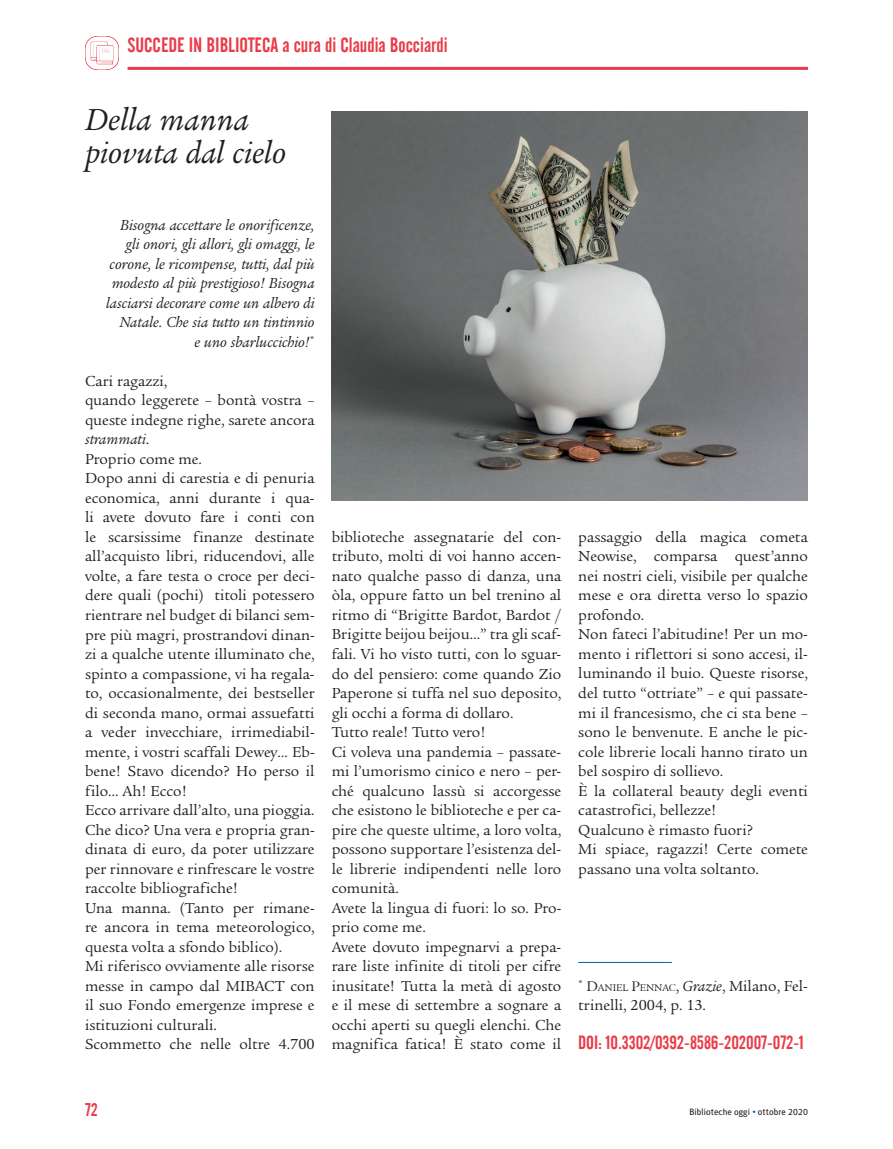
<style>
.page{position:relative;width:893px;height:1149px;background:#fff}
.page>*{position:absolute;margin:0;border:0;box-sizing:border-box;transform-origin:0 0}
.t1{font:italic 33px/33px "Legacy Ser ITC";color:#231f20}
.t2{font:20.25px "Alternate Gothic No 2 BT";color:#e93b48}
.t3{font:18.75px "Alternate Gothic No 2 BT";letter-spacing:-.005em;color:#e93b48}
.t4{font:18px "Alternate Gothic No 2 BT";color:#e93b48}
.t5{font:15.75px/19.5px "Legacy Ser ITC";color:#231f20}
.t6{font:italic 15.75px/19.5px "Legacy Ser ITC";color:#231f20;text-align:right}
.t7{font:9px "Alber";color:#231f20}
.s1{font-style:italic}
.s2{font-family:"Legacy Serif SCITCTT Book";font-size:15px}
.s3{font-family:"Legacy Serif SCITCTT Book";font-size:10.5px}
.s4{color:#0161ab}
</style>
<div class="page">
<hr style="left:128px;top:67px;width:680px;height:3px;background:#e93b48">
<img style="left:85px;top:37px;width:33px;height:33px">
<hr style="left:578px;top:961px;width:94px;height:1px;background:#0161ab">
<img style="left:332px;top:112px;width:476px;height:388px">
<p class="t2" style="left:128px;top:34px;width:322px">SUCCEDE IN BIBLIOTECA a cura di Claudia Bocciardi</p>
<h1 class="t1" style="left:85px;top:103px;width:203px">Della manna piovuta dal cielo</h1>
<p class="t6" style="left:106px;top:215px;width:210px">Bisogna accettare le onorificenze, gli onori, gli allori, gli omaggi, le corone, le ricompense, tutti, dal più modesto al più prestigioso! Bisogna lasciarsi decorare come un albero di Natale. Che sia tutto un tintinnio<br>e uno sbarluccichio!<sup>*</sup></p>
<p class="t5" style="left:85px;top:371px;width:231px">Cari ragazzi,<br>quando leggerete – bontà vostra – queste indegne righe, sarete ancora <span class="s1">strammati</span>.<br>Proprio come me.<br>Dopo anni di carestia e di penuria economica, anni durante i qua&shy;li avete dovuto fare i conti con le scarsissime finanze destinate all’acquisto libri, riducendovi, alle volte, a fare testa o croce per deci&shy;dere quali (pochi) titoli potessero rientrare nel budget di bilanci sem&shy;pre più magri, prostrandovi dinan&shy;zi a qualche utente illuminato che, spinto a compassione, vi ha regala&shy;to, occasionalmente, dei bestseller di seconda mano, ormai assuefatti a veder invecchiare, irrimediabil&shy;mente, i vostri scaffali Dewey… Eb&shy;bene! Stavo dicendo? Ho perso il filo… Ah! Ecco!<br>Ecco arrivare dall’alto, una pioggia.<br>Che dico? Una vera e propria gran&shy;dinata di euro, da poter utilizzare per rinnovare e rinfrescare le vostre raccolte bibliografiche!<br>Una manna. (Tanto per rimane&shy;re ancora in tema meteorologico, questa volta a sfondo biblico).<br>Mi riferisco ovviamente alle risorse messe in campo dal MIBACT con il suo Fondo emergenze imprese e istituzioni culturali.<br>Scommetto che nelle oltre 4.700</p>
<p class="t5" style="left:332px;top:527px;width:231px">biblioteche assegnatarie del con&shy;tributo, molti di voi hanno accen&shy;nato qualche passo di danza, una òla, oppure fatto un bel trenino al ritmo di “Brigitte Bardot, Bardot /<br>Brigitte beijou beijou…” tra gli scaf&shy;fali. Vi ho visto tutti, con lo sguar&shy;do del pensiero: come quando Zio<br>Paperone si tuffa nel suo deposito, gli occhi a forma di dollaro.<br>Tutto reale! Tutto vero!<br>Ci voleva una pandemia – passate&shy;mi l’umorismo cinico e nero – per&shy;ché qualcuno lassù si accorgesse che esistono le biblioteche e per ca&shy;pire che queste ultime, a loro volta, possono supportare l’esistenza del&shy;le librerie indipendenti nelle loro comunità.<br>Avete la lingua di fuori: lo so. Pro&shy;prio come me.<br>Avete dovuto impegnarvi a prepa&shy;rare liste infinite di titoli per cifre inusitate! Tutta la metà di agosto e il mese di settembre a sognare a occhi aperti su quegli elenchi. Che magnifica fatica! È stato come il</p>
<p class="t5" style="left:578px;top:527px;width:231px">passaggio della magica cometa<br>Neowise, comparsa quest’anno nei nostri cieli, visibile per qualche mese e ora diretta verso lo spazio profondo.<br>Non fateci l’abitudine! Per un mo&shy;mento i riflettori si sono accesi, il&shy;luminando il buio. Queste risorse, del tutto “ottriate” – e qui passate&shy;mi il francesismo, che ci sta bene – sono le benvenute. E anche le pic&shy;cole librerie locali hanno tirato un bel sospiro di sollievo.<br>È la collateral beauty degli eventi catastrofici, bellezze!<br>Qualcuno è rimasto fuori?<br>Mi spiace, ragazzi! Certe comete passano una volta soltanto.</p>
<p class="t5" style="left:578px;top:975px;width:231px"><sup>*</sup> <span class="s2">D</span><span class="s3">ANIEL</span> <span class="s2">P</span><span class="s3">ENNAC</span>, <span class="s1">Grazie</span>, Milano, Fel&shy;trinelli, 2004, p. 13.</p>
<p class="t3" style="left:578px;top:1032px;width:227px">DOI: 10.3302/0392-8586-202007-072-1</p>
<p class="t4" style="left:85px;top:1099px;width:14px">72</p>
<p class="t7" style="left:690px;top:1106px;width:120px">Biblioteche oggi <span class="s4">•</span> ottobre 2020</p>
</div>
